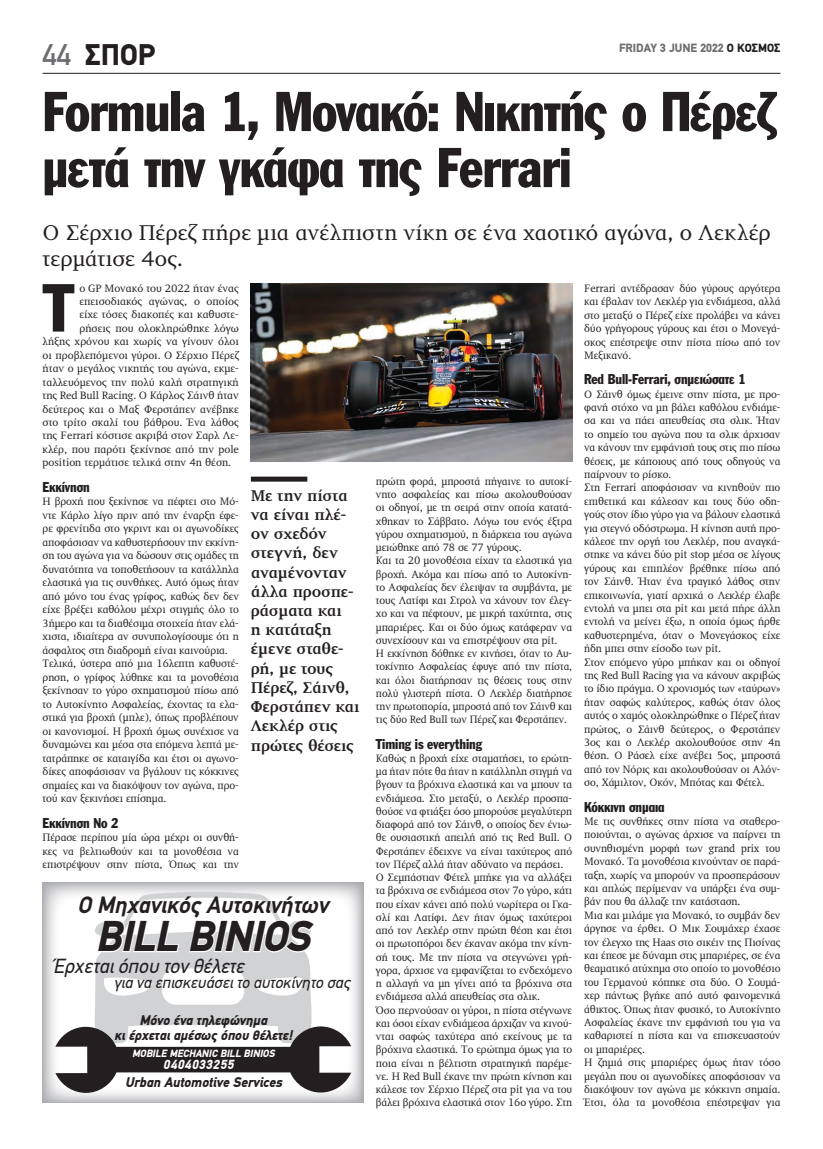
<style>
.page{position:relative;width:823px;height:1149px;background:#fff}
.page>*{position:absolute;margin:0;border:0;box-sizing:border-box;transform-origin:0 0}
.t1{font:66.6px "Franklin Gothic Greek Cond";color:#231f20}
.t2{font:55px/56px "Franklin Gothic Greek Cond";letter-spacing:-.02em;color:#231f20}
.t3{font:italic 900 43.2px "PF Din Text";letter-spacing:-.02em;color:#231f20}
.t4{font:900 30px "PF Din Text";color:#231f20}
.t5{font:italic 700 23.8px "PF Din Text";color:#231f20}
.t6{font:22px/26.4px "PF Diplomat";letter-spacing:.005em;color:#231f20;scale:1.04 1}
.t7{font:italic 20.5px "PF Din Text";color:#231f20}
.t8{font:italic 16.4px "PF Din Text";color:#231f20}
.t9{font:700 16px/19.2px "PF Diplomat";letter-spacing:-.015em;color:#231f20}
.t10{font:italic 900 14.1px/15px "PF Din Text";color:#231f20;text-align:center}
.t11{font:14px "Franklin Gothic Greek Cond";letter-spacing:-.005em;color:#231f20}
.t12{font:italic 900 13.2px "PF Din Text";letter-spacing:.06em;color:#fff}
.t13{font:900 12px "PF Din Text";color:#6c6d70}
.t14{font:11px/13.4px "PF Diplomat";letter-spacing:-.01em;color:#231f20}
.t15{font:italic 900 10.6px "PF Din Text";color:#fff}
.s1{font-weight:500;color:#6c6d70}
.s2{color:#231f20}
</style>
<div class="page">
<hr style="left:43px;top:73px;width:737px;height:1px;background:#231f20">
<div style="left:251px;top:476px;width:56px;height:5px;background:#231f20"></div>
<img style="left:251px;top:283px;width:320px;height:178px">
<svg style="left:42px;top:882px;width:321px;height:220px;background:#d4d4d6"></svg>
<svg style="left:55px;top:891px;width:296px;height:201px"></svg>
<h3 class="t4" style="left:43px;top:37px;width:114px"><span class="s1">44</span> ΣΠΟΡ</h3>
<p class="t13" style="left:618px;top:40px;width:163px">FRIDAY 3 JUNE 2022 <span class="s2">Ο ΚΟΣΜΟΣ</span></p>
<h2 class="t2" style="left:42px;top:84px;width:735px">Formula 1, Μονακό: Νικητής ο Πέρεζ μετά την γκάφα της Ferrari</h2>
<h3 class="t6" style="left:43px;top:220px;width:701px">O Σέρχιο Πέρεζ πήρε μια ανέλπιστη νίκη σε ένα χαοτικό αγώνα, ο Λεκλέρ τερμάτισε 4ος.</h3>
<h1 class="t1" style="left:43px;top:270px;width:32px">Τ</h1>
<p class="t14" style="left:79px;top:282px;width:161px">ο GP Μονακό του 2022 ήταν ένας</p>
<p class="t14" style="left:79px;top:295px;width:161px">επεισοδιακός αγώνας, ο οποίος</p>
<p class="t14" style="left:79px;top:308px;width:161px">είχε τόσες διακοπές και καθυστε-</p>
<p class="t14" style="left:79px;top:321px;width:161px">ρήσεις που ολοκληρώθηκε λόγω</p>
<p class="t14" style="left:43px;top:335px;width:198px">λήξης χρόνου και χωρίς να γίνουν όλοι</p>
<p class="t14" style="left:43px;top:348px;width:198px">οι προβλεπόμενοι γύροι. Ο Σέρχιο Πέρεζ</p>
<p class="t14" style="left:43px;top:362px;width:198px">ήταν ο μεγάλος νικητής του αγώνα, εκμε-</p>
<p class="t14" style="left:43px;top:375px;width:198px">ταλλευόμενος την πολύ καλή στρατηγική</p>
<p class="t14" style="left:43px;top:389px;width:198px">της Red Bull Racing. Ο Κάρλος Σάινθ ήταν</p>
<p class="t14" style="left:43px;top:402px;width:198px">δεύτερος και ο Μαξ Φερστάπεν ανέβηκε</p>
<p class="t14" style="left:43px;top:416px;width:198px">στο τρίτο σκαλί του βάθρου. Ένα λάθος</p>
<p class="t14" style="left:43px;top:429px;width:198px">της Ferrari κόστισε ακριβά στον Σαρλ Λε-</p>
<p class="t14" style="left:43px;top:442px;width:198px">κλέρ, που παρότι ξεκίνησε από την pole</p>
<p class="t14" style="left:43px;top:456px;width:190px">position τερμάτισε τελικά στην 4η θέση.</p>
<p class="t11" style="left:43px;top:479px;width:49px">Εκκίνηση</p>
<p class="t14" style="left:43px;top:495px;width:198px">Η βροχή που ξεκίνησε να πέφτει στο Μό&shy;ντε Κάρλο λίγο πριν από την έναρξη έφε&shy;ρε φρενίτιδα στο γκριντ και οι αγωνοδίκες αποφάσισαν να καθυστερήσουν την εκκίνη&shy;ση του αγώνα για να δώσουν στις ομάδες τη δυνατότητα να τοποθετήσουν τα κατάλληλα ελαστικά για τις συνθήκες. Αυτό όμως ήταν από μόνο του ένας γρίφος, καθώς δεν δεν είχε βρέξει καθόλου μέχρι στιγμής όλο το 3ήμερο και τα διαθέσιμα στοιχεία ήταν ελά&shy;χιστα, ιδιαίτερα αν συνυπολογίσουμε ότι η άσφαλτος στη διαδρομή είναι καινούρια.<br>Τελικά, ύστερα από μια 16λεπτη καθυστέ&shy;ρηση, ο γρίφος λύθηκε και τα μονοθέσια ξεκίνησαν το γύρο σχηματισμού πίσω από το Αυτοκίνητο Ασφαλείας, έχοντας τα ελα&shy;στικά για βροχή (μπλε), όπως προβλέπουν οι κανονισμοί. Η βροχή όμως συνέχισε να δυναμώνει και μέσα στα επόμενα λεπτά με&shy;τατράπηκε σε καταιγίδα και έτσι οι αγωνο&shy;δίκες αποφάσισαν να βγάλουν τις κόκκινες σημαίες και να διακόψουν τον αγώνα, προ&shy;τού καν ξεκινήσει επίσημα.</p>
<p class="t11" style="left:43px;top:814px;width:77px">Εκκίνηση Νο 2</p>
<p class="t14" style="left:43px;top:830px;width:198px;text-align:justify">Πέρασε περίπου μία ώρα μέχρι οι συνθή&shy;κες να βελτιωθούν και τα μονοθέσια να επιστρέψουν στην πίστα, Όπως και την</p>
<h3 class="t9" style="left:251px;top:486px;width:110px">Με την πίστα να είναι πλέ&shy;ον σχεδόν στεγνή, δεν αναμένονταν άλλα προσπε&shy;ράσματα και<br>η κατάταξη έμενε σταθε&shy;ρή, με τους<br>Πέρεζ, Σάινθ,<br>Φερστάπεν και<br>Λεκλέρ στις πρώτες θέσεις</h3>
<h3 class="t5" style="left:77px;top:890px;width:252px">Ο Μηχανικός Αυτοκινήτων</h3>
<h3 class="t3" style="left:96px;top:910px;width:216px">BILL BINIOS</h3>
<h3 class="t7" style="left:53px;top:954px;width:192px">Έρχεται όπου τον θέλετε</h3>
<h3 class="t8" style="left:114px;top:972px;width:237px">για να επισκευάσει το αυτοκίνητο σας</h3>
<p class="t10" style="left:114px;top:1012px;width:179px">Μόνο ένα τηλεφώνημα<br>κι έρχεται αμέσως όπου θέλετε!</p>
<p class="t10" style="left:125px;top:1073px;width:158px">Urban Automotive Services</p>
<p class="t15" style="left:132px;top:1046px;width:144px">ΜΟΒΙLE MECHANIC BILL BINIOS</p>
<p class="t12" style="left:163px;top:1056px;width:72px">0404033255</p>
<p class="t14" style="left:375px;top:474px;width:198px">πρώτη φορά, μπροστά πήγαινε το αυτοκί&shy;νητο ασφαλείας και πίσω ακολουθούσαν οι οδηγοί, με τη σειρά στην οποία κατατά&shy;χθηκαν το Σάββατο. Λόγω του ενός έξτρα γύρου σχηματισμού, η διάρκεια του αγώνα μειώθηκε από 78 σε 77 γύρους.<br>Και τα 20 μονοθέσια είχαν τα ελαστικά για βροχή. Ακόμα και πίσω από το Αυτοκίνη&shy;το Ασφαλείας δεν έλειψαν τα συμβάντα, με τους Λατίφι και Στρολ να χάνουν τον έλεγ&shy;χο και να πέφτουν, με μικρή ταχύτητα, στις μπαριέρες. Και οι δύο όμως κατάφεραν να συνεχίσουν και να επιστρέψουν στα pit.<br>Η εκκίνηση δόθηκε εν κινήσει, όταν το Αυ&shy;τοκίνητο Ασφαλείας έφυγε από την πίστα, και όλοι διατήρησαν τις θέσεις τους στην πολύ γλιστερή πίστα. Ο Λεκλέρ διατήρησε την πρωτοπορία, μπροστά από τον Σάινθ και τις δύο Red Bull των Πέρεζ και Φερστάπεν.</p>
<p class="t11" style="left:375px;top:735px;width:108px">Timing is everything</p>
<p class="t14" style="left:375px;top:751px;width:198px">Καθώς η βροχή είχε σταματήσει, το ερώτη&shy;μα ήταν πότε θα ήταν η κατάλληλη στιγμή να βγουν τα βρόχινα ελαστικά και να μπουν τα ενδιάμεσα. Στο μεταξύ, ο Λεκλέρ προσπα&shy;θούσε να φτιάξει όσο μπορούσε μεγαλύτερη διαφορά από τον Σάινθ, ο οποίος δεν ένιω&shy;θε ουσιαστική απειλή από τις Red Bull. Ο Φερστάπεν έδειχνε να είναι ταχύτερος από τον Πέρεζ αλλά ήταν αδύνατο να περάσει.<br>Ο Σεμπάστιαν Φέτελ μπήκε για να αλλάξει τα βρόχινα σε ενδιάμεσα στον 7ο γύρο, κάτι που είχαν κάνει από πολύ νωρίτερα οι Γκα&shy;σλί και Λατίφι. Δεν ήταν όμως ταχύτεροι από τον Λεκλέρ στην πρώτη θέση και έτσι οι πρωτοπόροι δεν έκαναν ακόμα την κίνη&shy;σή τους. Με την πίστα να στεγνώνει γρή&shy;γορα, άρχισε να εμφανίζεται το ενδεχόμενο η αλλαγή να μη γίνει από τα βρόχινα στα ενδιάμεσα αλλά απευθείας στα σλικ.<br>Όσο περνούσαν οι γύροι, η πίστα στέγνωνε και όσοι είχαν ενδιάμεσα άρχιζαν να κινού&shy;νται σαφώς ταχύτερα από εκείνους με τα βρόχινα ελαστικά. Το ερώτημα όμως για το ποια είναι η βέλτιστη στρατηγική παρέμε&shy;νε. Η Red Bull έκανε την πρώτη κίνηση και κάλεσε τον Σέρχιο Πέρεζ στα pit για να του βάλει βρόχινα ελαστικά στον 16ο γύρο. Στη</p>
<p class="t14" style="left:584px;top:282px;width:198px;text-align:justify">Ferrari αντέδρασαν δύο γύρους αργότερα και έβαλαν τον Λεκλέρ για ενδιάμεσα, αλλά στο μεταξύ ο Πέρεζ είχε προλάβει να κάνει δύο γρήγορους γύρους και έτσι ο Μονεγά&shy;σκος επέστρεψε στην πίστα πίσω από τον Μεξικανό.</p>
<p class="t11" style="left:584px;top:371px;width:163px">Red Bull-Ferrari, σημειώσατε 1</p>
<p class="t14" style="left:584px;top:387px;width:198px">Ο Σάινθ όμως έμεινε στην πίστα, με προ&shy;φανή στόχο να μη βάλει καθόλου ενδιάμε&shy;σα και να πάει απευθείας στα σλικ. Ήταν το σημείο του αγώνα που τα σλικ άρχισαν να κάνουν την εμφάνισή τους στις πιο πίσω θέσεις, με κάποιους από τους οδηγούς να παίρνουν το ρίσκο.<br>Στη Ferrari αποφάσισαν να κινηθούν πιο επιθετικά και κάλεσαν και τους δύο οδη&shy;γούς στον ίδιο γύρο για να βάλουν ελαστικά για στεγνό οδόστρωμα. Η κίνηση αυτή προ&shy;κάλεσε την οργή του Λεκλέρ, που αναγκά&shy;στηκε να κάνει δύο pit stop μέσα σε λίγους γύρους και επιπλέον βρέθηκε πίσω από τον Σάινθ. Ήταν ένα τραγικό λάθος στην επικοινωνία, γιατί αρχικά ο Λεκλέρ έλαβε εντολή να μπει στα pit και μετά πήρε άλλη εντολή να μείνει έξω, η οποία όμως ήρθε καθυστερημένα, όταν ο Μονεγάσκος είχε ήδη μπει στην είσοδο των pit.<br>Στον επόμενο γύρο μπήκαν και οι οδηγοί της Red Bull Racing για να κάνουν ακριβώς το ίδιο πράγμα. Ο χρονισμός των «ταύρων» ήταν σαφώς καλύτερος, καθώς όταν όλος αυτός ο χαμός ολοκληρώθηκε ο Πέρεζ ήταν πρώτος, ο Σάινθ δεύτερος, ο Φερστάπεν 3ος και ο Λεκλέρ ακολουθούσε στην 4η θέση. Ο Ράσελ είχε ανέβει 5ος, μπροστά από τον Νόρις και ακολουθούσαν οι Αλόν&shy;σο, Χάμιλτον, Οκόν, Μπότας και Φέτελ.</p>
<p class="t11" style="left:584px;top:798px;width:82px">Κόκκινη σημαια</p>
<p class="t14" style="left:584px;top:814px;width:198px">Με τις συνθήκες στην πίστα να σταθερο&shy;ποιούνται, ο αγώνας άρχισε να παίρνει τη συνηθισμένη μορφή των grand prix του Μονακό. Τα μονοθέσια κινούνταν σε παρά&shy;ταξη, χωρίς να μπορούν να προσπεράσουν και απλώς περίμεναν να υπάρξει ένα συμ&shy;βάν που θα άλλαζε την κατάσταση.<br>Μια και μιλάμε για Μονακό, το συμβάν δεν άργησε να έρθει. Ο Μικ Σουμάχερ έχασε τον έλεγχο της Haas στο σικέιν της Πισίνας και έπεσε με δύναμη στις μπαριέρες, σε ένα θεαματικό ατύχημα στο οποίο το μονοθέσιο του Γερμανού κόπηκε στα δύο. Ο Σουμά&shy;χερ πάντως βγήκε από αυτό φαινομενικά άθικτος. Όπως ήταν φυσικό, το Αυτοκίνητο Ασφαλείας έκανε την εμφάνισή του για να καθαριστεί η πίστα και να επισκευαστούν οι μπαριέρες.<br>Η ζημιά στις μπαριέρες όμως ήταν τόσο μεγάλη που οι αγωνοδίκες αποφάσισαν να διακόψουν τον αγώνα με κόκκινη σημαία.<br>Έτσι, όλα τα μονοθέσια επέστρεψαν για</p>
</div>
